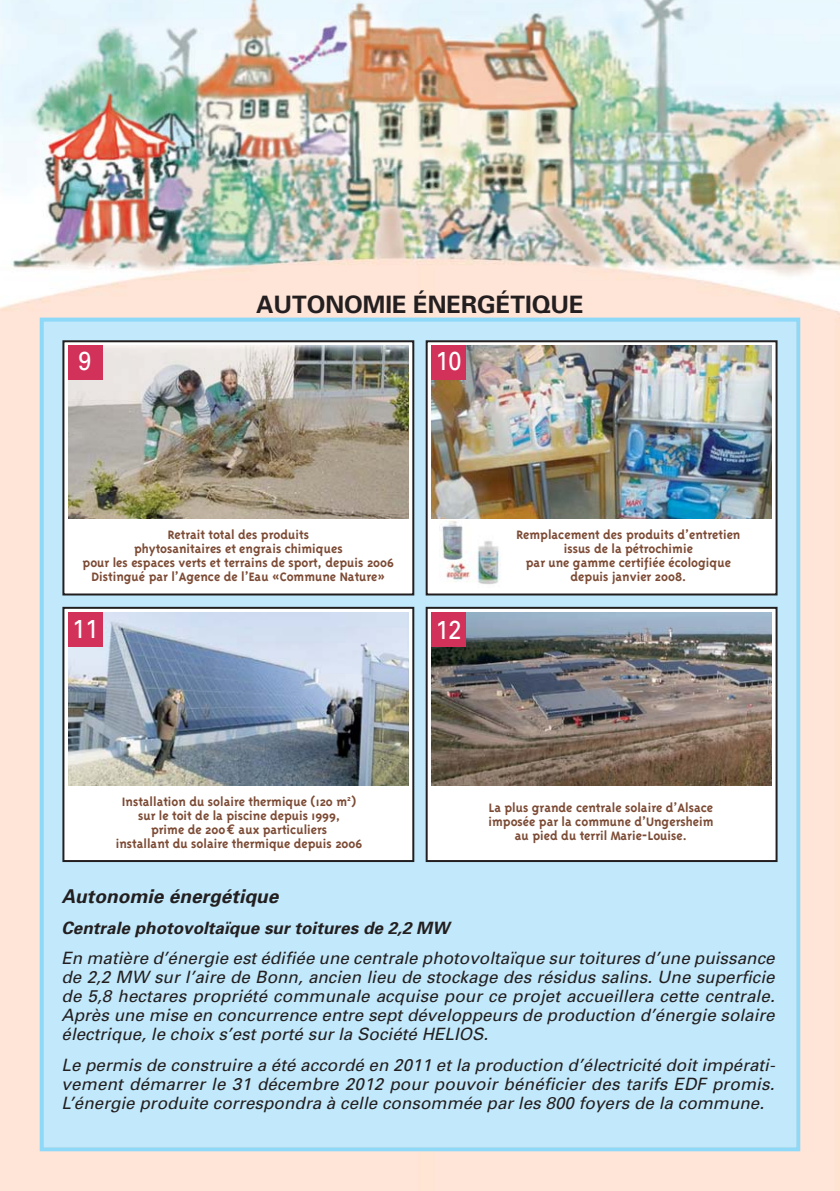
<style>
.page{position:relative;width:840px;height:1191px;background:#fff}
.page>*{position:absolute;margin:0;border:0;box-sizing:border-box;transform-origin:0 0}
.t1{font:26px "Univers";color:#fff;scale:.9 1}
.t2{font:700 24px "Univers";color:#231f20}
.t3{font:italic 700 19px "Univers";color:#231f20}
.t4{font:italic 17px/19px "Univers";letter-spacing:.005em;color:#231f20;text-align:justify}
.t5{font:italic 700 17px "Univers";color:#231f20}
.t6{font:700 14px/14px "Triplex";color:#7c4b35;text-align:center}
.s1{font-family:"Euro Mono"}
</style>
<div class="page">
<img style="left:0;top:0;width:839px;height:1191px">
<div style="left:44px;top:321px;width:751px;height:826px;background:#c2e9fb"></div>
<div style="left:40px;top:317px;width:759px;height:834px;border:4px solid #8ed8f8"></div>
<div style="left:63px;top:341px;width:350px;height:253px;background:#fff"></div>
<div style="left:62px;top:340px;width:352px;height:255px;border:2px solid #231f20"></div>
<div style="left:426px;top:341px;width:350px;height:253px;background:#fff"></div>
<div style="left:425px;top:340px;width:352px;height:255px;border:2px solid #231f20"></div>
<img style="left:68px;top:346px;width:340px;height:173px">
<img style="left:431px;top:346px;width:340px;height:173px">
<div style="left:431px;top:346px;width:34px;height:34px;background:#d2325a"></div>
<div style="left:68px;top:346px;width:34px;height:34px;background:#d2325a"></div>
<div style="left:63px;top:608px;width:350px;height:253px;background:#fff"></div>
<div style="left:62px;top:607px;width:352px;height:255px;border:2px solid #231f20"></div>
<div style="left:426px;top:608px;width:350px;height:253px;background:#fff"></div>
<div style="left:425px;top:607px;width:352px;height:255px;border:2px solid #231f20"></div>
<img style="left:68px;top:612px;width:340px;height:173px">
<img style="left:431px;top:612px;width:340px;height:173px">
<div style="left:68px;top:612px;width:34px;height:34px;background:#d2325a"></div>
<div style="left:431px;top:612px;width:34px;height:34px;background:#d2325a"></div>
<img style="left:439px;top:521px;width:61px;height:63px">
<h2 class="t2" style="left:256px;top:295px;width:329px">AUTONOMIE ÉNERGÉTIQUE</h2>
<h1 class="t1" style="left:79px;top:351px;width:16px">9</h1>
<h1 class="t1" style="left:435px;top:351px;width:30px">10</h1>
<p class="t6" style="left:83px;top:528px;width:313px">Retrait total des produits<br>phytosanitaires et engrais chimiques<br>pour les espaces verts et terrains de sport, depuis 2006<br>Distingué par l’Agence de l’Eau «Commune Nature»</p>
<p class="t6" style="left:516px;top:529px;width:225px">Remplacement des produits d’entretien issus de la pétrochimie<br>par une gamme certifiée écologique depuis janvier 2008.</p>
<h1 class="t1" style="left:72px;top:619px;width:30px">11</h1>
<h1 class="t1" style="left:435px;top:620px;width:30px">12</h1>
<p class="t6" style="left:116px;top:795px;width:248px">Installation du solaire thermique (120 m<sup>2</sup>) sur le toit de la piscine depuis 1999,<br>prime de 200<span class="s1">€</span> aux particuliers<br>installant du solaire thermique depuis 2006</p>
<p class="t6" style="left:488px;top:801px;width:226px">La plus grande centrale solaire d’Alsace imposée par la commune d’Ungersheim au pied du terril Marie-Louise.</p>
<p class="t3" style="left:61px;top:889px;width:222px">Autonomie énergétique</p>
<p class="t5" style="left:61px;top:921px;width:389px">Centrale photovoltaïque sur toitures de 2,2 MW</p>
<p class="t4" style="left:61px;top:950px;width:717px">En matière d’énergie estédifiée une centrale photovoltaïque sur toitures d’une puissance de 2,2 MW sur l’aire de Bonn, ancien lieu de stockage des résidus salins. Une superficie de 5,8 hectares propriété communale acquise pour ce projet accueillera cette centrale.<br>Après une mise en concurrence entre sept développeurs de production d’énergie solaire électrique, le choix s’est porté sur la Société HELIOS.</p>
<p class="t4" style="left:61px;top:1056px;width:717px">Le permis de construire a été accordé en 2011 et la production d’électricité doit impérati&shy;vement démarrer le 31 décembre 2012 pour pouvoir bénéficier des tarifs EDF promis.<br>L’énergie produite correspondra à celle consommée par les 800 foyers de la commune.</p>
</div>
